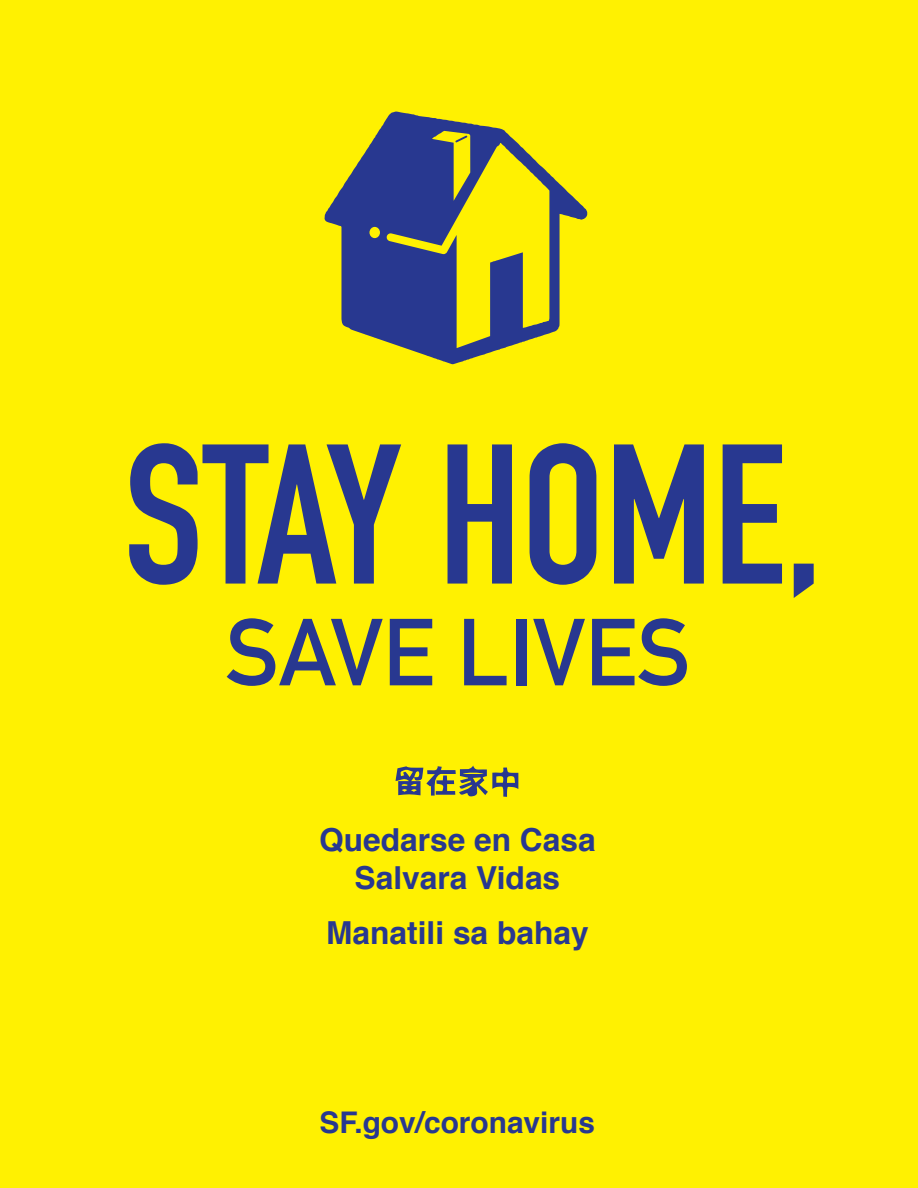
<style>
.page{position:relative;width:918px;height:1188px;background:#fff101}
.page>*{position:absolute;margin:0;border:0;box-sizing:border-box;transform-origin:0 0}
.t1{font:700 195.45px "DIN Condensed";color:#283890}
.t2{font:700 93.45px "DIN Alternate";color:#283890}
.t3{font:700 31.65px/37.5px "Helvetica";color:#283890;text-align:center}
.t4{font:700 29.85px "Helvetica";color:#283890}
</style>
<div class="page">
<svg style="left:396px;top:766px;width:122px;height:31px"></svg>
<svg style="left:324px;top:112px;width:263px;height:252px"></svg>
<h1 class="t1" style="left:124px;top:384px;width:700px">STAY HOME,</h1>
<h2 class="t2" style="left:225px;top:581px;width:467px">SAVE LIVES</h2>
<p class="t3" style="left:319px;top:822px;width:278px">Quedarse en Casa<br>Salvara Vidas</p>
<p class="t3" style="left:326px;top:915px;width:264px">Manatili sa bahay</p>
<p class="t4" style="left:320px;top:1099px;width:277px">SF.gov/coronavirus</p>
</div>
